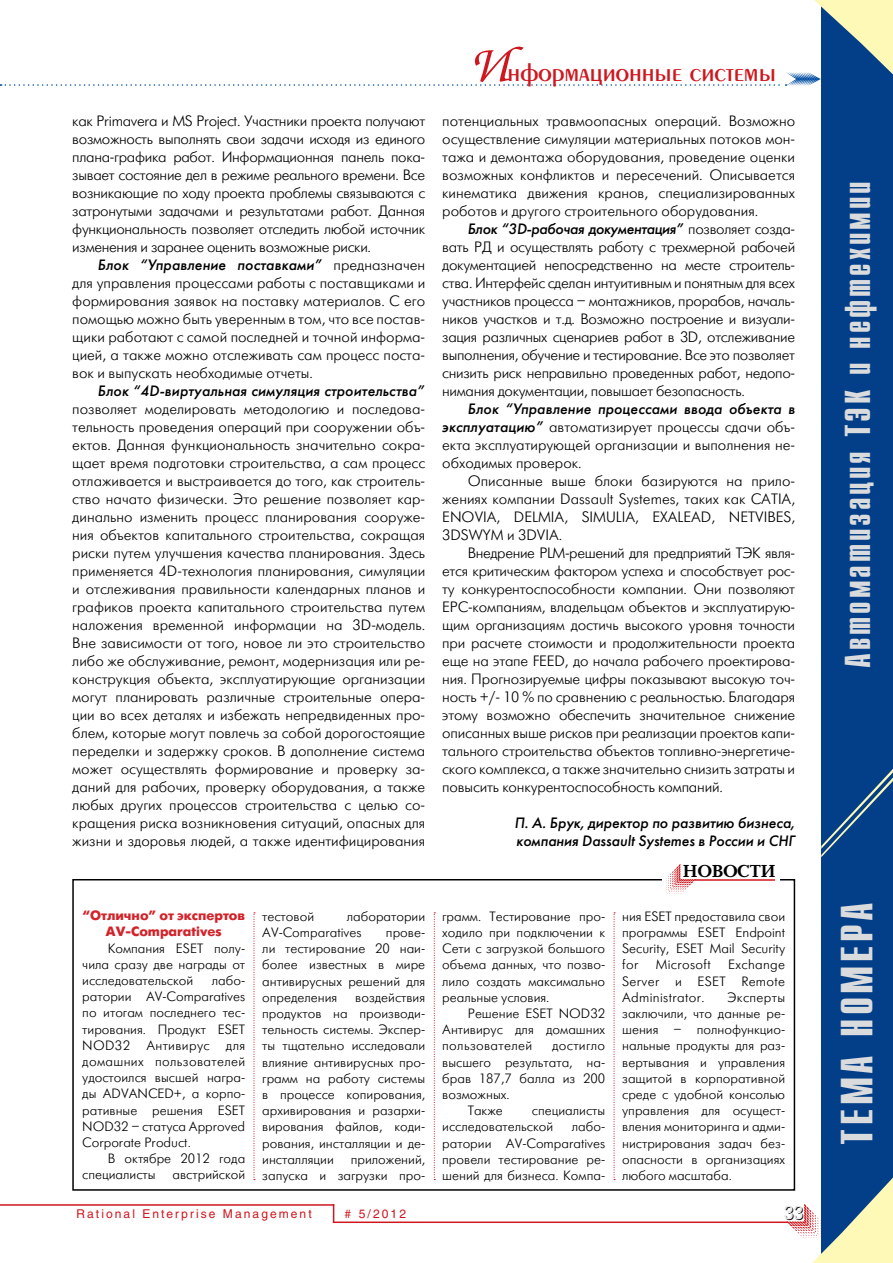
<style>
.page{position:relative;width:893px;height:1263px;background:#fff}
.page>*{position:absolute;margin:0;border:0;box-sizing:border-box;transform-origin:0 0}
.t1{font:700 45px "Compact C";letter-spacing:.08em;color:#dadbdc}
.t2{font:700 36px "Compact C";letter-spacing:.08em;color:#dadbdc}
.t3{font:27px "Penta Demi";color:#ce171e}
.t4{font:700 18px "Baltica C";color:#000}
.t5{font:18px "Futuris Shadow C";color:#000}
.t6{font:15px/18px "Futuris Light C";color:#000;text-align:justify}
.t7{font:italic 15px/18px "Futuris C";letter-spacing:.01em;color:#000}
.t8{font:italic 15px "Futuris C";letter-spacing:-.02em;color:#000}
.t9{font:13.5px/16.2px "Futuris Light C";color:#000;text-align:justify}
.t10{font:700 13.5px/16.2px "Futuris C";color:#d2232a;text-align:center}
.t11{font:13.5px "Futuris Light C";letter-spacing:.025em;color:#000}
.t12{font:12px "Helios";letter-spacing:.17em;color:#ce171e}
.s1{font-family:"Futuris Light C";font-style:normal}
.s2{font-family:"Zapf Chancery C";font-size:54px}
.s3{font-family:"Futuris C";font-style:italic}
</style>
<div class="page">
<hr style="left:0;top:1204px;width:334px;height:2px;background:#ce171e">
<svg style="left:333px;top:1206px;width:1px;height:15px"></svg>
<hr style="left:333px;top:1221px;width:455px;height:2px;background:#ce171e">
<div style="left:821px;top:0;width:72px;height:1263px;background:#023f88"></div>
<svg style="left:821px;top:769px;width:72px;height:88px"></svg>
<svg style="left:0;top:0;width:893px;height:86px"></svg>
<svg style="left:787px;top:1177px;width:106px;height:86px"></svg>
<div style="left:72px;top:879px;width:723px;height:312px;border:2px solid #000"></div>
<div style="left:662px;top:868px;width:118px;height:26px;background:#fff"></div>
<svg style="left:666px;top:864px;width:29px;height:30px"></svg>
<hr style="left:695px;top:879px;width:80px;height:2px;background:#ce171e">
<svg style="left:613px;top:912px;width:2px;height:268px"></svg>
<svg style="left:434px;top:912px;width:1px;height:268px"></svg>
<svg style="left:253px;top:912px;width:2px;height:268px"></svg>
<p class="t6" style="left:72px;top:112px;width:354px">как Primavera и MS Project. Участники проекта получают возможность выполнять свои задачи исходя из единого плана-графика работ. Информационная панель пока&shy;зывает состояние дел в режиме реального времени. Все возникающие по ходу проекта проблемы связываются с затронутыми задачами и результатами работ. Данная функциональность позволяет отследить любой источник изменения и заранее оценить возможные риски.</p>
<p class="t7" style="left:98px;top:256px;width:329px">Блок “Управление поставками” <span class="s1">предназначен</span></p>
<p class="t6" style="left:72px;top:274px;width:354px">для управления процессами работы с поставщиками и формирования заявок на поставку материалов. С его помощью можно быть уверенным в том, что все постав&shy;щики работают с самой последней и точной информа&shy;цией, а также можно отслеживать сам процесс поста&shy;вок и выпускать необходимые отчеты.</p>
<p class="t7" style="left:98px;top:382px;width:329px">Блок “4D-виртуальная симуляция строительства”</p>
<p class="t6" style="left:72px;top:400px;width:354px">позволяет моделировать методологию и последова&shy;тельность проведения операций при сооружении объ&shy;ектов. Данная функциональность значительно сокра&shy;щает время подготовки строительства, а сам процесс отлаживается и выстраивается до того, как строитель&shy;ство начато физически. Это решение позволяет кар&shy;динально изменить процесс планирования сооруже&shy;ния объектов капитального строительства, сокращая риски путем улучшения качества планирования. Здесь применяется 4D-технология планирования, симуляции и отслеживания правильности календарных планов и графиков проекта капитального строительства путем наложения временной информации на 3D-модель.<br>Вне зависимости от того, новое ли это строительство либо же обслуживание, ремонт, модернизация или ре&shy;конструкция объекта, эксплуатирующие организации могут планировать различные строительные опера&shy;ции во всех деталях и избежать непредвиденных про&shy;блем, которые могут повлечь за собой дорогостоящие переделки и задержку сроков. В дополнение система может осуществлять формирование и проверку за&shy;даний для рабочих, проверку оборудования, а также любых других процессов строительства с целью со&shy;кращения риска возникновения ситуаций, опасных для жизни и здоровья людей, а также идентифицирования</p>
<p class="t10" style="left:82px;top:908px;width:164px">“Отлично” от экспертов<br>AV-Comparatives</p>
<p class="t9" style="left:82px;top:940px;width:164px;text-indent:26px">Компания ESET полу&shy;чила сразу две награды от исследовательской</p>
<p class="t9" style="left:82px;top:973px;width:164px;text-indent:130px">лабо&shy;ратории AV-Comparatives по итогам последнего тес&shy;тирования. Продукт ESET NOD32 Антивирус для домашних пользователей удостоился высшей награ&shy;ды ADVANCED+, а корпо&shy;ративные решения ESET NOD32 – статуса Approved Corporate Product.</p>
<p class="t9" style="left:82px;top:1151px;width:164px;text-indent:26px">В октябре 2012 года специалисты</p>
<p class="t9" style="left:173px;top:1167px;width:74px">австрийской</p>
<p class="t9" style="left:262px;top:908px;width:164px;text-indent:84px">лаборатории<br>AV-Comparatives</p>
<p class="t9" style="left:262px;top:908px;width:53px">тестовой</p>
<p class="t9" style="left:262px;top:924px;width:164px;text-indent:124px">прове&shy;ли тестирование 20 наи&shy;более известных в мире антивирусных решений для определения</p>
<p class="t9" style="left:262px;top:989px;width:164px;text-indent:93px">воздействия продуктов на производи&shy;тельность системы. Экспер&shy;ты тщательно исследовали влияние антивирусных про&shy;грамм на работу системы в процессе копирования, архивирования и разархи&shy;вирования файлов, коди&shy;рования, инсталляции и де&shy;инсталляции</p>
<p class="t9" style="left:262px;top:1151px;width:164px;text-align:right">приложений,<br>запуска и загрузки про-</p>
<p class="t12" style="left:77px;top:1207px;width:237px">Rational Enterprise Management</p>
<p class="t12" style="left:345px;top:1207px;width:63px"># 5/2012</p>
<h3 class="t3" style="left:469px;top:59px;width:309px"><span class="s2">И</span>нформационные системы</h3>
<p class="t6" style="left:442px;top:112px;width:354px">потенциальных травмоопасных операций. Возможно осуществление симуляции материальных потоков мон&shy;тажа и демонтажа оборудования, проведение оценки возможных конфликтов и пересечений. Описывается кинематика движения кранов, специализированных роботов и другого строительного оборудования.</p>
<p class="t8" style="left:468px;top:220px;width:329px">Блок “3D-рабочая документация” <span class="s1">позволяет созда-</span></p>
<p class="t6" style="left:442px;top:238px;width:354px">вать РД и осуществлять работу с трехмерной рабочей документацией непосредственно на месте строитель&shy;ства. Интерфейс сделан интуитивным и понятным для всех участников процесса – монтажников, прорабов, началь&shy;ников участков и т.д. Возможно построение и визуали&shy;зация различных сценариев работ в 3D, отслеживание выполнения, обучение и тестирование. Все это позволяет снизить риск неправильно проведенных работ, недопо&shy;нимания документации, повышает безопасность.</p>
<p class="t7" style="left:468px;top:400px;width:329px">Блок “Управление процессами ввода объекта в</p>
<p class="t6" style="left:442px;top:418px;width:354px"><span class="s3">эксплуатацию”</span> автоматизирует процессы сдачи объ&shy;екта эксплуатирующей организации и выполнения не&shy;обходимых проверок.</p>
<p class="t6" style="left:442px;top:472px;width:354px;text-indent:26px">Описанные выше блоки базируются на прило&shy;жениях компании Dassault Systemes, таких как CATIA, ENOVIA, DELMIA, SIMULIA, EXALEAD, NETVIBES, 3DSWYM и 3DVIA.</p>
<p class="t6" style="left:442px;top:544px;width:354px;text-indent:26px">Внедрение PLM-решений для предприятий ТЭК явля&shy;ется критическим фактором успеха и способствует рос&shy;ту конкурентоспособности компании. Они позволяют EPC-компаниям, владельцам объектов и эксплуатирую&shy;щим организациям достичь высокого уровня точности при расчете стоимости и продолжительности проекта еще на этапе FEED, до начала рабочего проектирова&shy;ния. Прогнозируемые цифры показывают высокую точ&shy;ность +/- 10 % по сравнению с реальностью. Благодаря этому возможно обеспечить значительное снижение описанных выше рисков при реализации проектов капи&shy;тального строительства объектов топливно-энергетиче&shy;ского комплекса, а также значительно снизить затраты и повысить конкурентоспособность компаний.</p>
<p class="t7" style="left:515px;top:814px;width:282px">П. А. Брук, директор по развитию бизнеса, компания Dassault Systemes в России и СНГ</p>
<p class="t9" style="left:442px;top:908px;width:164px">грамм. Тестирование про&shy;ходило при подключении к Сети с загрузкой большого объема данных, что позво&shy;лило создать максимально реальные условия.</p>
<p class="t9" style="left:442px;top:1005px;width:164px;text-indent:26px">Решение ESET NOD32<br>Антивирус для домашних пользователей</p>
<p class="t11" style="left:552px;top:1039px;width:55px">достигло</p>
<p class="t9" style="left:442px;top:1054px;width:164px">высшего результата, на-</p>
<p class="t9" style="left:442px;top:1070px;width:164px">брав 187,7 балла из 200</p>
<p class="t9" style="left:442px;top:1086px;width:69px">возможных.</p>
<p class="t9" style="left:468px;top:1103px;width:37px">Также</p>
<p class="t9" style="left:442px;top:1103px;width:164px;text-indent:90px">специалисты исследовательской</p>
<p class="t9" style="left:442px;top:1119px;width:164px;text-indent:130px">лабо&shy;ратории AV-Comparatives провели тестирование ре&shy;шений для бизнеса. Компа-</p>
<p class="t4" style="left:683px;top:862px;width:94px">НОВОСТИ</p>
<p class="t9" style="left:622px;top:908px;width:164px">ния ESET предоставила свои программы ESET Endpoint Security, ESET Mail Security for</p>
<p class="t11" style="left:656px;top:958px;width:56px">Microsoft</p>
<p class="t9" style="left:622px;top:957px;width:164px;text-indent:106px">Exchange Server и ESET Remote Administrator.</p>
<p class="t9" style="left:622px;top:989px;width:164px;text-indent:105px">Эксперты заключили, что данные ре&shy;шения – полнофункцио&shy;нальные продукты для раз&shy;вертывания и управления защитой в корпоративной среде с удобной консолью управления для осущест&shy;вления мониторинга и адми&shy;нистрирования задач без&shy;опасности в организациях любого масштаба.</p>
<p class="t5" style="left:784px;top:1204px;width:21px">33</p>
<h2 class="t2" style="left:840px;top:668px;width:488px;rotate:-90deg">Автоматизация ТЭК и нефтехимии</h2>
<h1 class="t1" style="left:835px;top:1144px;width:244px;rotate:-90deg">ТЕМА НОМЕРА</h1>
</div>
